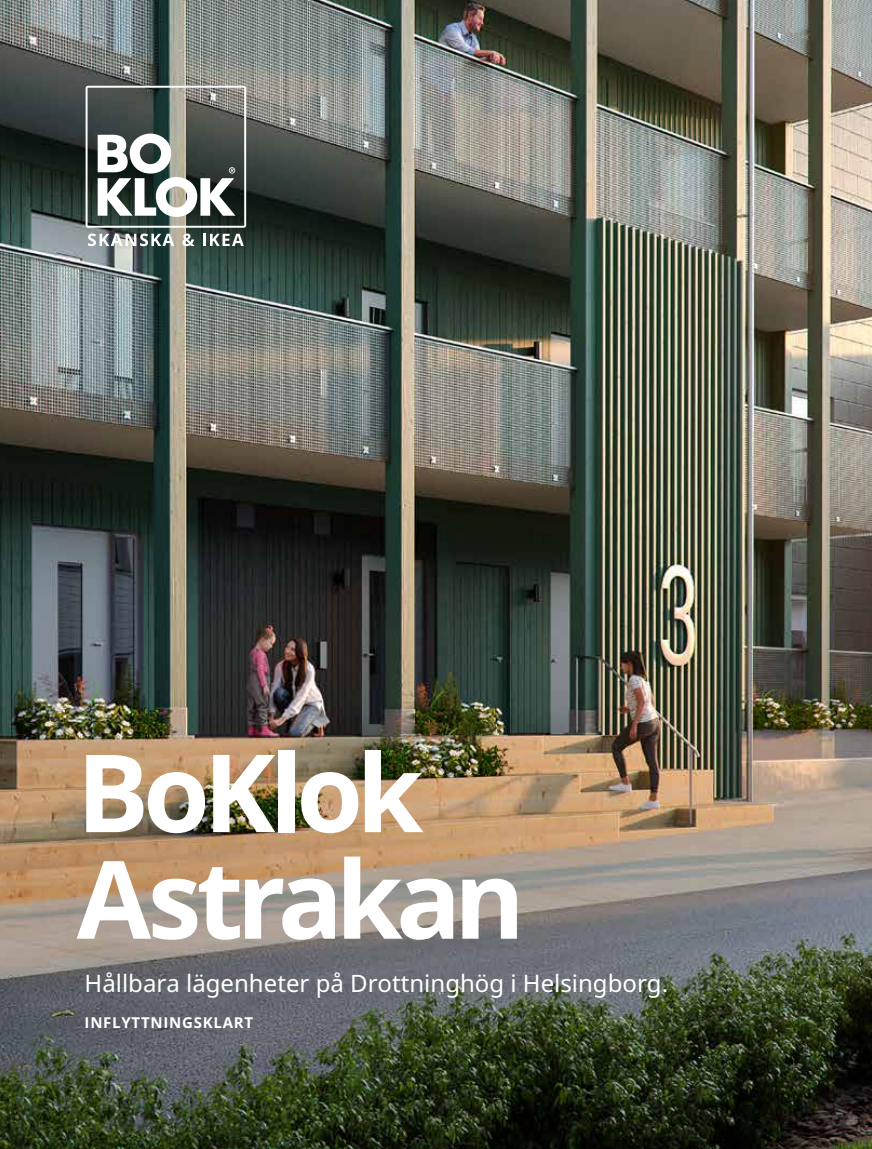
<style>
.page{position:relative;width:872px;height:1149px;background:#fff}
.page>*{position:absolute;margin:0;border:0;box-sizing:border-box;transform-origin:0 0}
.t1{font:700 108px/106.5px "Noto IKEA Latin";letter-spacing:-.06em;color:#fff}
.t2{font:24px "Noto IKEA Latin";color:#fff}
.t3{font:700 15px "Noto IKEA Latin";letter-spacing:.05em;color:#fff}
</style>
<div class="page">
<img style="left:0;top:0;width:872px;height:1148px">
<svg style="left:86px;top:86px;width:160px;height:160px"></svg>
<h1 class="t1" style="left:77px;top:736px;width:450px">BoKlok<br>Astrakan</h1>
<p class="t2" style="left:85px;top:966px;width:585px">Hållbara lägenheter på Drottninghög i Helsingborg.</p>
<p class="t3" style="left:85px;top:1011px;width:170px">INFLYTTNINGSKLART</p>
</div>
